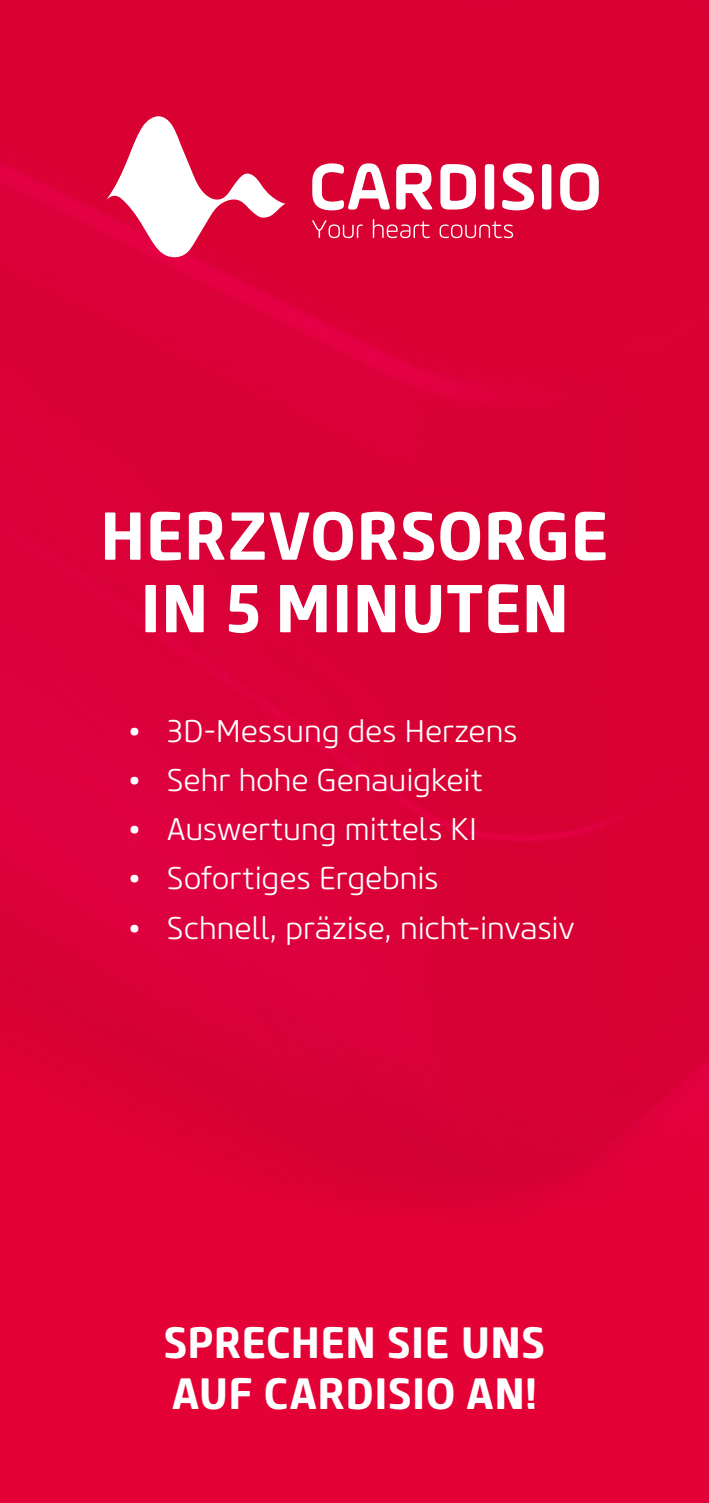
<style>
.page{position:relative;width:709px;height:1503px;background:#fff}
.page>*{position:absolute;margin:0;border:0;box-sizing:border-box;transform-origin:0 0}
.t1{font:700 67.5px/72.5px "Core Sans MSC65";letter-spacing:-.01em;color:#fff;text-align:center}
.t2{font:700 43.75px/51.2px "Core Sans MSC65";letter-spacing:-.01em;color:#fff}
.t3{font:300 31.25px "Core Sans M35";letter-spacing:-.015em;color:#fff}
</style>
<div class="page">
<img style="left:0;top:0;width:709px;height:1502px">
<svg style="left:107px;top:116px;width:178px;height:141px"></svg>
<svg style="left:312px;top:163px;width:78px;height:47px"></svg>
<svg style="left:396px;top:164px;width:37px;height:45px"></svg>
<svg style="left:440px;top:164px;width:36px;height:45px"></svg>
<div style="left:485px;top:164px;width:9px;height:45px;background:#fff;border-radius:4px"></div>
<svg style="left:502px;top:163px;width:32px;height:47px"></svg>
<div style="left:542px;top:164px;width:9px;height:45px;background:#fff;border-radius:4px"></div>
<svg style="left:560px;top:163px;width:38px;height:47px"></svg>
<svg style="left:312px;top:220px;width:51px;height:18px"></svg>
<svg style="left:373px;top:219px;width:57px;height:19px"></svg>
<svg style="left:439px;top:221px;width:74px;height:17px"></svg>
<h1 class="t1" style="left:100px;top:500px;width:511px">HERZVORSORGE<br>IN 5 MINUTEN</h1>
<p class="t3" style="left:128px;top:712px;width:391px">• 3D-Messung des Herzens</p>
<p class="t3" style="left:128px;top:761px;width:357px">• Sehr hohe Genauigkeit</p>
<p class="t3" style="left:128px;top:810px;width:351px">• Auswertung mittels KI</p>
<p class="t3" style="left:128px;top:859px;width:313px">• Sofortiges Ergebnis</p>
<p class="t3" style="left:128px;top:908px;width:449px">• Schnell, präzise, nicht-invasiv</p>
<h2 class="t2" style="left:163px;top:1317px;width:383px">SPRECHEN SIE UNS<br>AUF CARDISIO AN!</h2>
</div>
